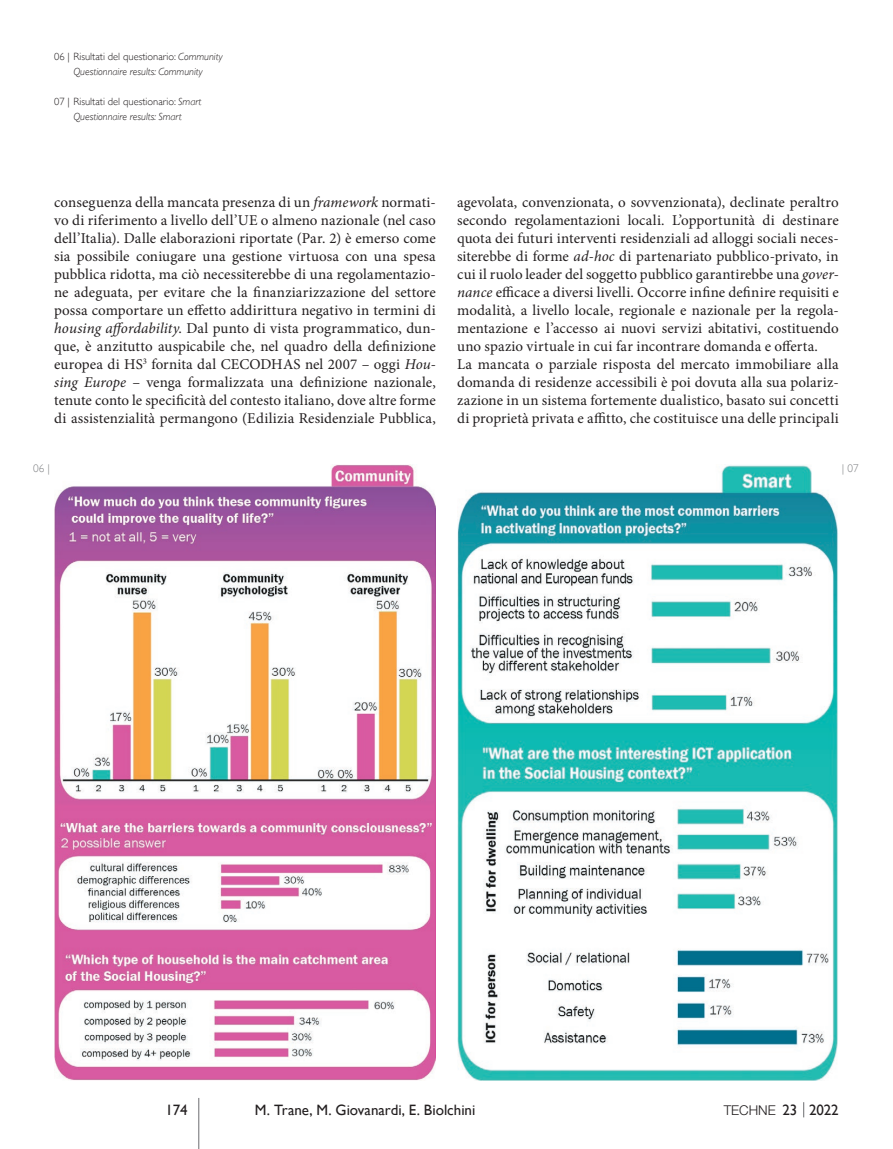
<style>
.page{position:relative;width:893px;height:1149px;background:#fff}
.page>*{position:absolute;margin:0;border:0;box-sizing:border-box;transform-origin:0 0}
.t1{font:15px/18px "Minion Pro";letter-spacing:.005em;color:#231f20;text-align:justify}
.t2{font:15px "Gill Sans";letter-spacing:-.005em;color:#231f20}
.t3{font:300 13.5px "Helvetica Neue LT Std";color:#231f20}
.t4{font:300 11.25px "Gill Sans";color:#808285}
.t5{font:italic 300 10.5px/14.9px "Gill Sans";color:#231f20;text-align:center}
.s1{font-style:normal}
.s2{font-style:italic}
.s3{font-family:"Gill Sans";font-weight:400;font-size:15px}
</style>
<div class="page">
<svg style="left:803px;top:1102px;width:1px;height:14px"></svg>
<hr style="left:198px;top:1097px;width:1px;height:51px;background:#6c6d70">
<img style="left:54px;top:464px;width:382px;height:616px">
<img style="left:457px;top:465px;width:381px;height:615px">
<p class="t5" style="left:54px;top:50px;width:170px"><span class="s1">06 | Risultati del questionario:</span> Community<br>Questionnaire results: Community</p>
<p class="t5" style="left:54px;top:94px;width:149px"><span class="s1">07 | Risultati del questionario:</span> Smart<br>Questionnaire results: Smart</p>
<p class="t1" style="left:54px;top:193px;width:383px">conseguenza della mancata presenza di un <span class="s2">framework</span> normati&shy;vo di riferimento a livello dell’UE o almeno nazionale (nel caso dell’Italia). Dalle elaborazioni riportate (Par. 2) è emerso come sia possibile coniugare una gestione virtuosa con una spesa pubblica ridotta, ma ciò necessiterebbe di una regolamentazio&shy;ne adeguata, per evitare che la finanziarizzazione del settore possa comportare un effetto addirittura negativo in termini di <span class="s2">housing affordability</span>. Dal punto di vista programmatico, dun&shy;que, è anzitutto auspicabile che, nel quadro della definizione europea di HS<sup>3</sup> fornita dal CECODHAS nel 2007 – oggi <span class="s2">Hou&shy;sing Europe</span> – venga formalizzata una definizione nazionale, tenute conto le specificità del contesto italiano, dove altre forme di assistenzialità permangono (Edilizia Residenziale Pubblica,</p>
<p class="t1" style="left:457px;top:193px;width:383px;text-align:left">agevolata, convenzionata, o sovvenzionata), declinate peraltro secondo regolamentazioni locali. L’opportunità di destinare quota dei futuri interventi residenziali ad alloggi sociali neces&shy;siterebbe di forme <span class="s2">ad-hoc</span> di partenariato pubblico-privato, in cui il ruolo leader del soggetto pubblico garantirebbe una <span class="s2">gover&shy;nance</span> efficace a diversi livelli. Occorre infine definire requisiti e modalità, a livello locale, regionale e nazionale per la regola&shy;mentazione e l’accesso ai nuovi servizi abitativi, costituendo uno spazio virtuale in cui far incontrare domanda e offerta.<br>La mancata o parziale risposta del mercato immobiliare alla domanda di residenze accessibili è poi dovuta alla sua polariz&shy;zazione in un sistema fortemente dualistico, basato sui concetti di proprietà privata e affitto, che costituisce una delle principali</p>
<p class="t4" style="left:33px;top:459px;width:18px">06 |</p>
<p class="t4" style="left:842px;top:459px;width:18px">| 07</p>
<p class="t2" style="left:166px;top:1100px;width:24px">174</p>
<p class="t2" style="left:255px;top:1100px;width:222px">M. Trane, M. Giovanardi, E. Biolchini</p>
<p class="t3" style="left:724px;top:1101px;width:117px">TECHNE <span class="s3">23 2022</span></p>
</div>
